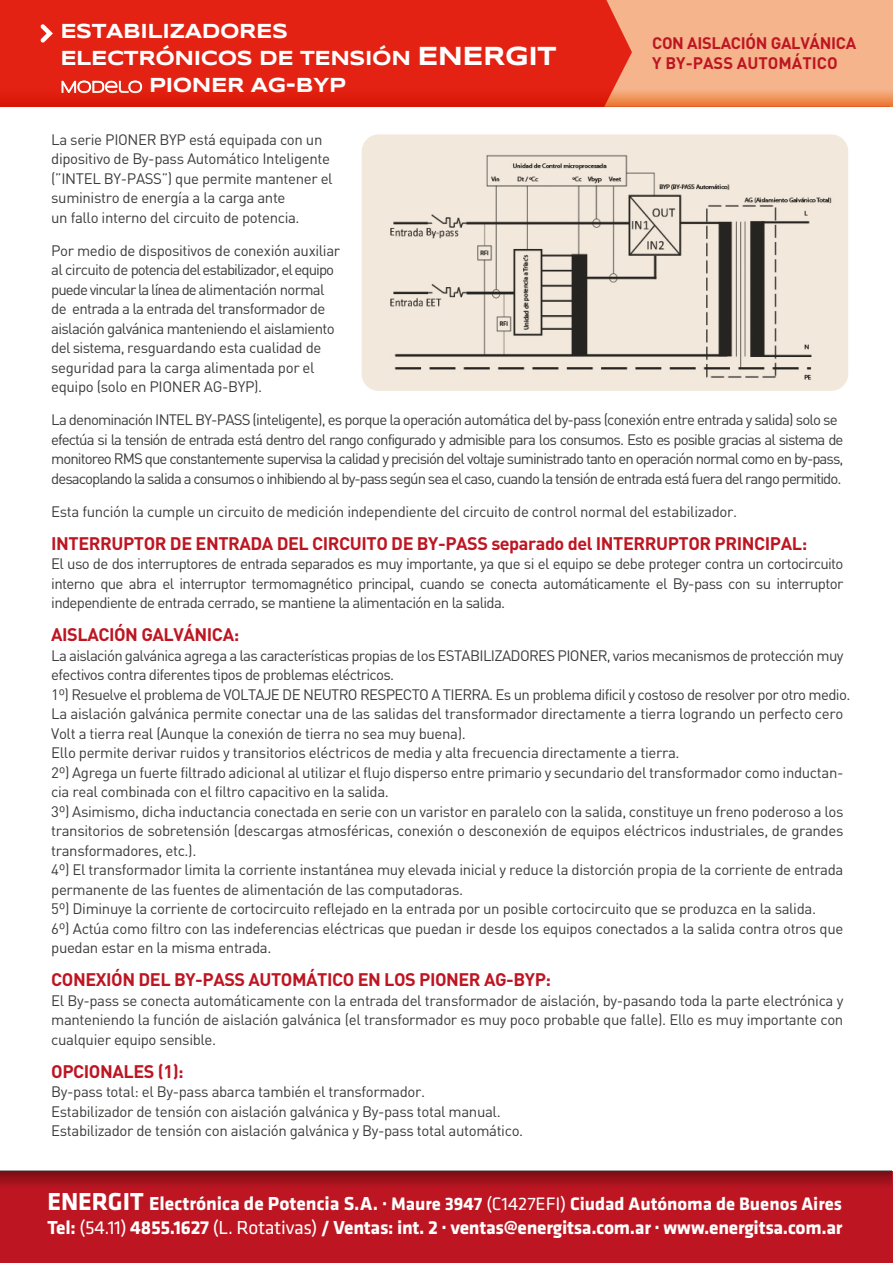
<style>
.page{position:relative;width:893px;height:1263px;background:#fff}
.page>*{position:absolute;margin:0;border:0;box-sizing:border-box;transform-origin:0 0}
.t1{font:700 21px/27px "Syncopate";letter-spacing:-.02em;color:#fff;scale:.9 1}
.t2{font:700 19.5px "Klavika";letter-spacing:-.015em;color:#fff}
.t3{font:700 18.75px "Klavika";color:#fff}
.t4{font:700 18px "DIN";letter-spacing:-.025em;color:#bd1622}
.t5{font:700 18px "Syncopate";letter-spacing:-.04em;color:#fff;scale:.9 1}
.t6{font:700 16.5px/19.5px "DIN";letter-spacing:-.02em;color:#bd1622}
.t7{font:15px/19.5px "DIN";letter-spacing:-.025em;color:#3c3c3b}
.t8{font:15px/19.5px "DIN";letter-spacing:-.065em;color:#3c3c3b}
.t9{font:15px/19.5px "DIN";letter-spacing:-.045em;color:#3c3c3b}
.s1{font-size:27px}
.s2{font-weight:400;font-size:16.5px}
.s3{font-size:25.5px}
.s4{font-size:19.5px}
.s5{font-weight:400}
</style>
<div class="page">
<div style="left:362px;top:134px;width:486px;height:257px;background:#f2e8dc;border-radius:17px"></div>
<div style="left:0;top:1171px;width:893px;height:92px;background:#bd1622"></div>
<svg style="left:0;top:1171px;width:891px;height:15px;background:#95101a"></svg>
<div style="left:0;top:0;width:890px;height:107px;background:#e32213"></div>
<svg style="left:604px;top:0;width:289px;height:107px;background:#f4aa84"></svg>
<svg style="left:40px;top:24px;width:13px;height:19px"></svg>
<svg style="left:62px;top:81px;width:80px;height:3px"></svg>
<svg style="left:0;top:84px;width:893px;height:22px"></svg>
<img style="left:390px;top:155px;width:442px;height:225px">
<h1 class="t1" style="left:60px;top:18px;width:553px">ESTABILIZADORES<br>ELECTRÓNICOS DE TENSIÓN <span class="s1">ENERGIT<br></span><span class="s2">MODELO</span> PIONER AG-BYP</h1>
<p class="t6" style="left:652px;top:33px;width:206px">CON AISLACIÓN GALVÁNICA<br>Y BY-PASS AUTOMÁTICO</p>
<p class="t5" style="left:53px;top:43px;width:600px">(DE LARGA AUTONOMÍA) DE POTENCIA INTERACTIVA</p>
<h1 class="t1" style="left:53px;top:66px;width:465px">MODELO IRON GUARD BE-S (LCD)</h1>
<p class="t7" style="left:51px;top:129px;width:283px">La serie PIONER BYP está equipada con un dipositivo de By-pass Automático Inteligente (”INTEL BY-PASS”) que permite mantener el suministro de energía a la carga ante<br>un fallo interno del circuito de potencia.</p>
<p class="t9" style="left:51px;top:240px;width:290px">Por medio de dispositivos de conexión auxiliar al circuito de potencia del estabilizador, el equipo puede vincular la línea de alimentación normal de entrada a la entrada del transformador de aislación galvánica manteniendo el aislamiento del sistema, resguardando esta cualidad de seguridad para la carga alimentada por el equipo (solo en PIONER AG-BYP).</p>
<p class="t8" style="left:51px;top:410px;width:794px">La denominación INTEL BY-PASS (inteligente), es porque la operación automática del by-pass (conexión entre entrada y salida) solo se efectúa si la tensión de entrada está dentro del rango configurado y admisible para los consumos. Esto es posible gracias al sistema de monitoreo RMS que constantemente supervisa la calidad y precisión del voltaje suministrado tanto en operación normal como en by-pass, desacoplando la salida a consumos o inhibiendo al by-pass según sea el caso, cuando la tensión de entrada está fuera del rango permitido.</p>
<p class="t7" style="left:51px;top:501px;width:687px">Esta función la cumple un circuito de medición independiente del circuito de control normal del estabilizador.</p>
<p class="t4" style="left:51px;top:531px;width:758px">INTERRUPTOR DE ENTRADA DEL CIRCUITO DE BY-PASS separado del INTERRUPTOR PRINCIPAL:</p>
<p class="t7" style="left:51px;top:554px;width:794px;text-align:justify">El uso de dos interruptores de entrada separados es muy importante, ya que si el equipo se debe proteger contra un cortocircuito interno que abra el interruptor termomagnético principal, cuando se conecta automáticamente el By-pass con su interruptor independiente de entrada cerrado, se mantiene la alimentación en la salida.</p>
<p class="t4" style="left:51px;top:623px;width:190px">AISLACIÓN GALVÁNICA:</p>
<p class="t7" style="left:51px;top:645px;width:801px">La aislación galvánica agrega a las características propias de los ESTABILIZADORES PIONER, varios mecanismos de protección muy efectivos contra diferentes tipos de problemas eléctricos.<br>1º) Resuelve el problema de VOLTAJE DE NEUTRO RESPECTO A TIERRA. Es un problema dificil y costoso de resolver por otro medio.<br>La aislación galvánica permite conectar una de las salidas del transformador directamente a tierra logrando un perfecto cero Volt a tierra real (Aunque la conexión de tierra no sea muy buena).<br>Ello permite derivar ruidos y transitorios eléctricos de media y alta frecuencia directamente a tierra.<br>2º) Agrega un fuerte filtrado adicional al utilizar el flujo disperso entre primario y secundario del transformador como inductan&shy;cia real combinada con el filtro capacitivo en la salida.<br>3º) Asimismo, dicha inductancia conectada en serie con un varistor en paralelo con la salida, constituye un freno poderoso a los transitorios de sobretensión (descargas atmosféricas, conexión o desconexión de equipos eléctricos industriales, de grandes transformadores, etc.).<br>4º) El transformador limita la corriente instantánea muy elevada inicial y reduce la distorción propia de la corriente de entrada permanente de las fuentes de alimentación de las computadoras.<br>5º) Diminuye la corriente de cortocircuito reflejado en la entrada por un posible cortocircuito que se produzca en la salida.<br>6º) Actúa como filtro con las indeferencias eléctricas que puedan ir desde los equipos conectados a la salida contra otros que puedan estar en la misma entrada.</p>
<p class="t4" style="left:51px;top:968px;width:501px">CONEXIÓN DEL BY-PASS AUTOMÁTICO EN LOS PIONER AG-BYP:</p>
<p class="t7" style="left:51px;top:990px;width:794px;text-align:justify">El By-pass se conecta automáticamente con la entrada del transformador de aislación, by-pasando toda la parte electrónica y manteniendo la función de aislación galvánica (el transformador es muy poco probable que falle). Ello es muy importante con cualquier equipo sensible.</p>
<p class="t4" style="left:51px;top:1059px;width:134px">OPCIONALES (1):</p>
<p class="t7" style="left:51px;top:1082px;width:474px">By-pass total: el By-pass abarca también el transformador.<br>Estabilizador de tensión con aislación galvánica y By-pass total manual.<br>Estabilizador de tensión con aislación galvánica y By-pass total automático.</p>
<p class="t3" style="left:47px;top:1190px;width:796px"><span class="s3">ENERGIT</span> <span class="s4">Electrónica de Potencia S.A.</span> · Maure 3947 <span class="s5">(C1427EFI)</span> Ciudad Autónoma de Buenos Aires</p>
<h2 class="t2" style="left:47px;top:1214px;width:797px">Tel: <span class="s5">(54.11)</span> 4855.1627 <span class="s5">(L. Rotativas)</span> / Ventas: int. 2 · ventas@energitsa.com.ar · www.energitsa.com.ar</h2>
</div>
